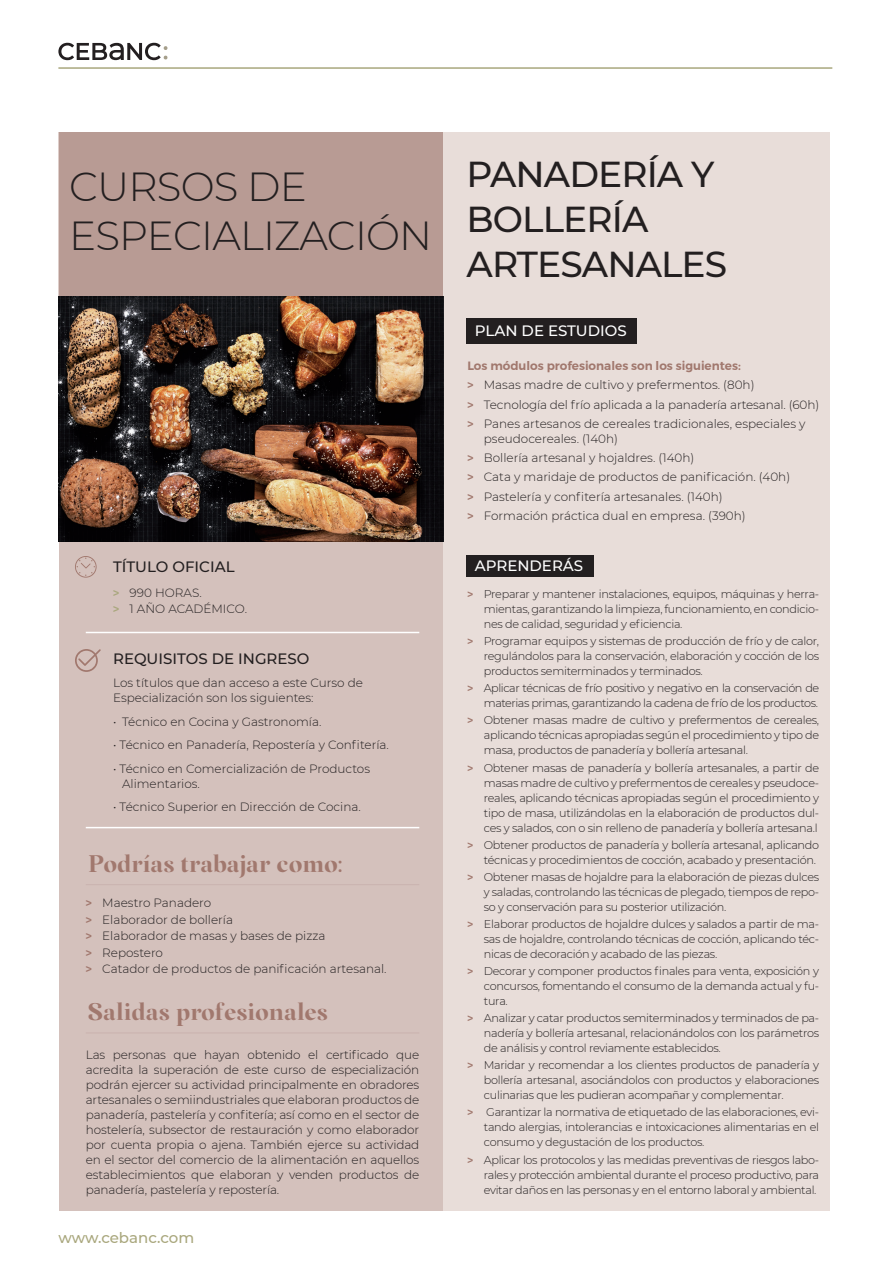
<style>
.page{position:relative;width:893px;height:1263px;background:#fff}
.page>*{position:absolute;margin:0;border:0;box-sizing:border-box;transform-origin:0 0}
.t1{font:300 40.5px/49.1px "Montserrat";letter-spacing:-.02em;color:#231f20}
.t2{font:500 36px/45px "Montserrat";letter-spacing:-.025em;color:#231f20}
.t3{font:700 24px "Margaret";letter-spacing:-.01em;color:#a1786e}
.t4{font:500 15px "Montserrat";color:#231f20}
.t5{font:500 15px "Montserrat";color:#fff}
.t6{font:500 15px "Montserrat";letter-spacing:-.005em;color:#a9a77d}
.t7{font:300 12px/15px "Montserrat";color:#231f20}
.t8{font:300 11.25px/15px "Montserrat";letter-spacing:-.025em;color:#231f20;text-align:justify}
.s1{font-weight:600;color:#a9a77d}
.s2{font-weight:600;color:#a1786e}
</style>
<div class="page">
<hr style="left:58px;top:67px;width:774px;height:2px;background:#a9a77d">
<svg style="left:58px;top:43px;width:109px;height:17px"></svg>
<div style="left:59px;top:132px;width:387px;height:1079px;background:#d4c1bc"></div>
<div style="left:443px;top:132px;width:387px;height:1079px;background:#e8ddd9"></div>
<div style="left:58px;top:132px;width:385px;height:186px;background:#b89b94"></div>
<img style="left:59px;top:297px;width:384px;height:244px">
<svg style="left:75px;top:556px;width:22px;height:22px"></svg>
<svg style="left:75px;top:649px;width:26px;height:23px"></svg>
<hr style="left:86px;top:1032px;width:333px;height:1px;background:#cbb4b0">
<hr style="left:86px;top:884px;width:333px;height:1px;background:#cbb4b0">
<hr style="left:86px;top:827px;width:333px;height:1px;background:#fff">
<hr style="left:86px;top:632px;width:333px;height:1px;background:#fff">
<div style="left:466px;top:318px;width:171px;height:25px;background:#231f20"></div>
<div style="left:466px;top:555px;width:128px;height:21px;background:#231f20"></div>
<h1 class="t1" style="left:69px;top:161px;width:365px">CURSOS DE<br>ESPECIALIZACIÓN</h1>
<h3 class="t4" style="left:113px;top:556px;width:123px">TÍTULO OFICIAL</h3>
<p class="t7" style="left:113px;top:584px;width:135px;line-height:16.5px"><span class="s1">&gt;</span> 990 HORAS.<br><span class="s1">&gt;</span> 1 AÑO ACADÉMICO.</p>
<h3 class="t4" style="left:113px;top:648px;width:198px">REQUISITOS DE INGRESO</h3>
<p class="t7" style="left:113px;top:675px;width:251px">Los títulos que dan acceso a este Curso de<br>Especialización son los siguientes:</p>
<p class="t7" style="left:113px;top:713px;width:210px">• Técnico en Cocina y Gastronomía.</p>
<p class="t7" style="left:113px;top:737px;width:277px">• Técnico en Panadería, Repostería y Confitería.</p>
<p class="t7" style="left:122px;top:760px;width:249px;text-indent:-9px">• Técnico en Comercialización de Productos<br>Alimentarios.</p>
<p class="t7" style="left:113px;top:799px;width:249px">• Técnico Superior en Dirección de Cocina.</p>
<h3 class="t3" style="left:88px;top:849px;width:256px">Podrías trabajar como:</h3>
<p class="t7" style="left:86px;top:894px;width:302px;line-height:16.5px"><span class="s2">&gt;</span> Maestro Panadero<br><span class="s2">&gt;</span> Elaborador de bollería<br><span class="s2">&gt;</span> Elaborador de masas y bases de pizza<br><span class="s2">&gt;</span> Repostero<br><span class="s2">&gt;</span> Catador de productos de panificación artesanal.</p>
<h3 class="t3" style="left:88px;top:997px;width:242px">Salidas profesionales</h3>
<p class="t7" style="left:86px;top:1047px;width:335px;text-align:justify">Las personas que hayan obtenido el certificado que acredita la superación de este curso de especialización podrán ejercer su actividad principalmente en obradores artesanales o semiindustriales que elaboran productos de panadería, pastelería y confitería; así como en el sector de hostelería, subsector de restauración y como elaborador por cuenta propia o ajena. También ejerce su actividad en el sector del comercio de la alimentación en aquellos establecimientos que elaboran y venden productos de panadería, pastelería y repostería.</p>
<h3 class="t6" style="left:58px;top:1227px;width:137px">www.cebanc.com</h3>
<h2 class="t2" style="left:467px;top:150px;width:262px">PANADERÍA Y<br>BOLLERÍA<br>ARTESANALES</h2>
<h3 class="t5" style="left:475px;top:321px;width:153px">PLAN DE ESTUDIOS</h3>
<p class="t7" style="left:467px;top:356px;width:353px;line-height:19.2px"><span class="s2">Los módulos profesionales son los siguientes:<br>&gt;</span> Masas madre de cultivo y prefermentos. (80h)<br><span class="s2">&gt;</span> Tecnología del frío aplicada a la panadería artesanal. (60h) <span class="s2">&gt;</span> Panes artesanos de cereales tradicionales, especiales y</p>
<p class="t7" style="left:467px;top:429px;width:324px;line-height:19.2px;text-indent:16px">pseudocereales. (140h)<br><span class="s2">&gt;</span> Bollería artesanal y hojaldres. (140h)<br><span class="s2">&gt;</span> Cata y maridaje de productos de panificación. (40h) <span class="s2">&gt;</span> Pastelería y confitería artesanales. (140h)<br><span class="s2">&gt;</span> Formación práctica dual en empresa. (390h)</p>
<h3 class="t5" style="left:475px;top:555px;width:110px">APRENDERÁS</h3>
<p class="t8" style="left:484px;top:586px;width:337px;text-indent:-17px"><span class="s2">&gt;</span> Preparar y mantener instalaciones, equipos, máquinas y herra&shy;mientas, garantizando la limpieza, funcionamiento, en condicio&shy;nes de calidad, seguridad y eficiencia.</p>
<p class="t8" style="left:484px;top:633px;width:337px;text-indent:-17px"><span class="s2">&gt;</span> Programar equipos y sistemas de producción de frío y de calor, regulándolos para la conservación, elaboración y cocción de los productos semiterminados y terminados.</p>
<p class="t8" style="left:467px;top:680px;width:353px;text-align:right"><span class="s2">&gt;</span> Aplicar técnicas de frío positivo y negativo en la conservación de materias primas, garantizando la cadena de frío de los productos.</p>
<p class="t8" style="left:484px;top:713px;width:337px;text-indent:-17px"><span class="s2">&gt;</span> Obtener masas madre de cultivo y prefermentos de cereales, aplicando técnicas apropiadas según el procedimiento y tipo de masa, productos de panadería y bollería artesanal.</p>
<p class="t8" style="left:484px;top:760px;width:337px;text-indent:-17px"><span class="s2">&gt;</span> Obtener masas de panadería y bollería artesanales, a partir de masas madre de cultivo y prefermentos de cereales y pseudoce&shy;reales, aplicando técnicas apropiadas según el procedimiento y tipo de masa, utilizándolas en la elaboración de productos dul&shy;ces y salados, con o sin relleno de panadería y bollería artesana.l</p>
<p class="t8" style="left:467px;top:837px;width:353px;text-align:right"><span class="s2">&gt;</span> Obtener productos de panadería y bollería artesanal, aplicando técnicas y procedimientos de cocción, acabado y presentación.</p>
<p class="t8" style="left:484px;top:869px;width:337px;text-indent:-17px"><span class="s2">&gt;</span> Obtener masas de hojaldre para la elaboración de piezas dulces y saladas, controlando las técnicas de plegado, tiempos de repo&shy;so y conservación para su posterior utilización.</p>
<p class="t8" style="left:484px;top:916px;width:337px;text-indent:-17px"><span class="s2">&gt;</span> Elaborar productos de hojaldre dulces y salados a partir de ma&shy;sas de hojaldre, controlando técnicas de cocción, aplicando téc&shy;nicas de decoración y acabado de las piezas.</p>
<p class="t8" style="left:484px;top:963px;width:337px;text-indent:-17px"><span class="s2">&gt;</span> Decorar y componer productos finales para venta, exposición y concursos, fomentando el consumo de la demanda actual y fu&shy;tura.</p>
<p class="t8" style="left:484px;top:1010px;width:337px;text-indent:-17px"><span class="s2">&gt;</span> Analizar y catar productos semiterminados y terminados de pa&shy;nadería y bollería artesanal, relacionándolos con los parámetros de análisis y control reviamente establecidos.</p>
<p class="t8" style="left:484px;top:1057px;width:337px;text-indent:-17px"><span class="s2">&gt;</span> Maridar y recomendar a los clientes productos de panadería y bollería artesanal, asociándolos con productos y elaboraciones culinarias que les pudieran acompañar y complementar.</p>
<p class="t8" style="left:484px;top:1104px;width:337px;text-indent:-17px"><span class="s2">&gt;</span> Garantizar la normativa de etiquetado de las elaboraciones, evi&shy;tando alergias, intolerancias e intoxicaciones alimentarias en el consumo y degustación de los productos.</p>
<p class="t8" style="left:484px;top:1152px;width:337px;text-indent:-17px"><span class="s2">&gt;</span> Aplicar los protocolos y las medidas preventivas de riesgos labo&shy;rales y protección ambiental durante el proceso productivo, para evitar daños en las personas y en el entorno laboral y ambiental.</p>
</div>
